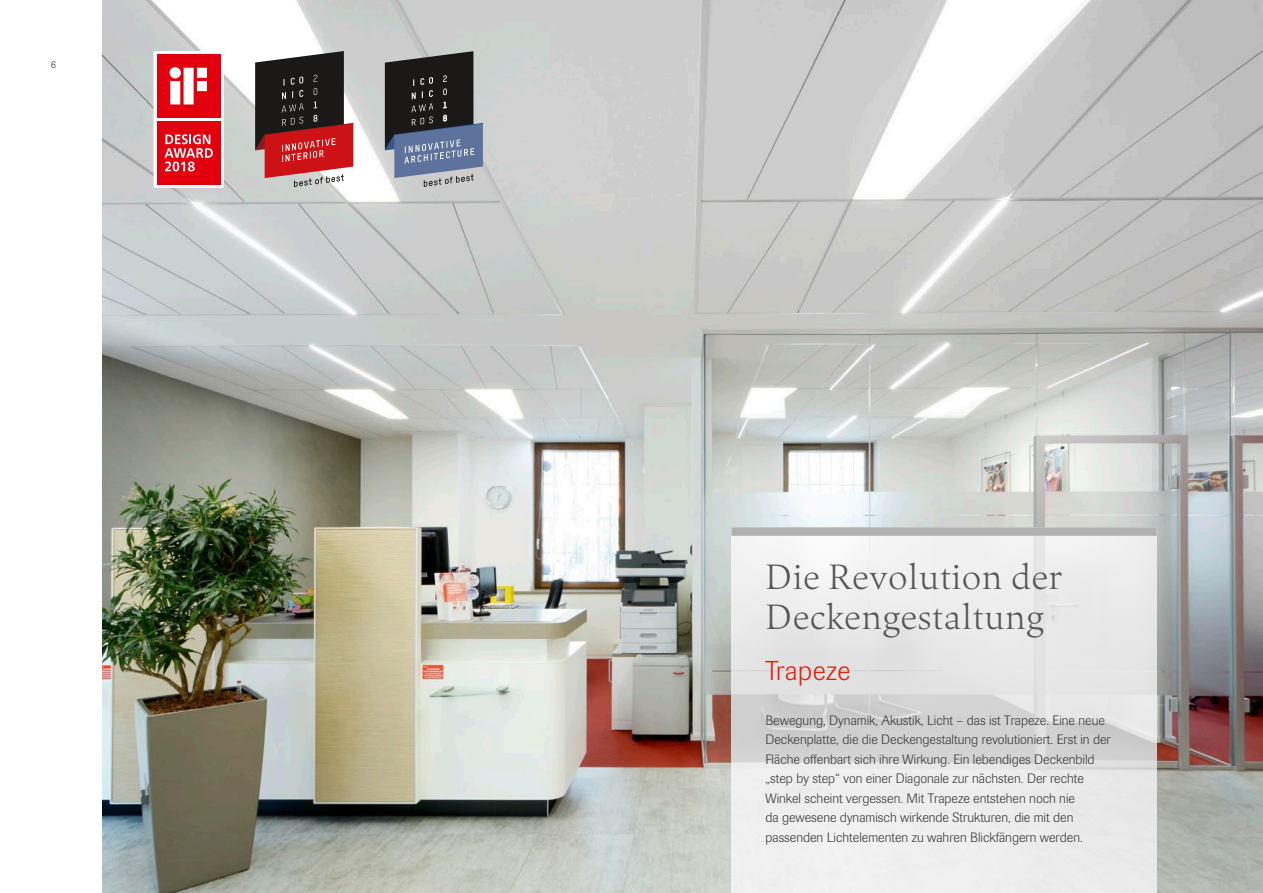
<style>
.page{position:relative;width:1263px;height:893px;background:#fff}
.page>*{position:absolute;margin:0;border:0;box-sizing:border-box;transform-origin:0 0}
.t1{font:300 36px/39.6px "Quant";letter-spacing:.01em;color:#565655}
.t2{font:300 27px "Imago Pro";letter-spacing:.02em;color:#e41f0d}
.t3{font:300 13.5px/19.5px "Imago Pro";color:#3b3b3a}
.t4{font:300 10.5px "Imago Pro";color:#3b3b3a}
</style>
<div class="page">
<img style="left:102px;top:0;width:1161px;height:893px">
<img style="left:731px;top:536px;width:426px;height:357px">
<div style="left:731px;top:527px;width:426px;height:9px;background:#b0b2b2"></div>
<svg style="left:255px;top:51px;width:98px;height:136px;background:#7a4747"></svg>
<div style="left:153px;top:51px;width:71px;height:137px;background:#fff"></div>
<div style="left:157px;top:54px;width:63px;height:64px;background:#e2000f"></div>
<svg style="left:170px;top:67px;width:37px;height:37px"></svg>
<div style="left:157px;top:121px;width:63px;height:64px;background:#e2000f"></div>
<svg style="left:164px;top:134px;width:49px;height:37px"></svg>
<svg style="left:385px;top:51px;width:98px;height:136px;background:#585e69"></svg>
<p class="t4" style="left:51px;top:58px;width:7px">6</p>
<h1 class="t1" style="left:765px;top:557px;width:299px">Die Revolution der<br>Deckengestaltung</h1>
<h2 class="t2" style="left:765px;top:653px;width:86px">Trapeze</h2>
<p class="t3" style="left:765px;top:710px;width:347px">Bewegung, Dynamik, Akustik, Licht – das ist Trapeze. Eine neue Deckenplatte, die die Deckengestaltung revolutioniert. Erst in der Fläche offenbart sich ihre Wirkung. Ein lebendiges Deckenbild „step by step“ von einer Diagonale zur nächsten. Der rechte Winkel scheint vergessen. Mit Trapeze entstehen noch nie<br>da gewesene dynamisch wirkende Strukturen, die mit den passenden Lichtelementen zu wahren Blickfängern werden.</p>
</div>
